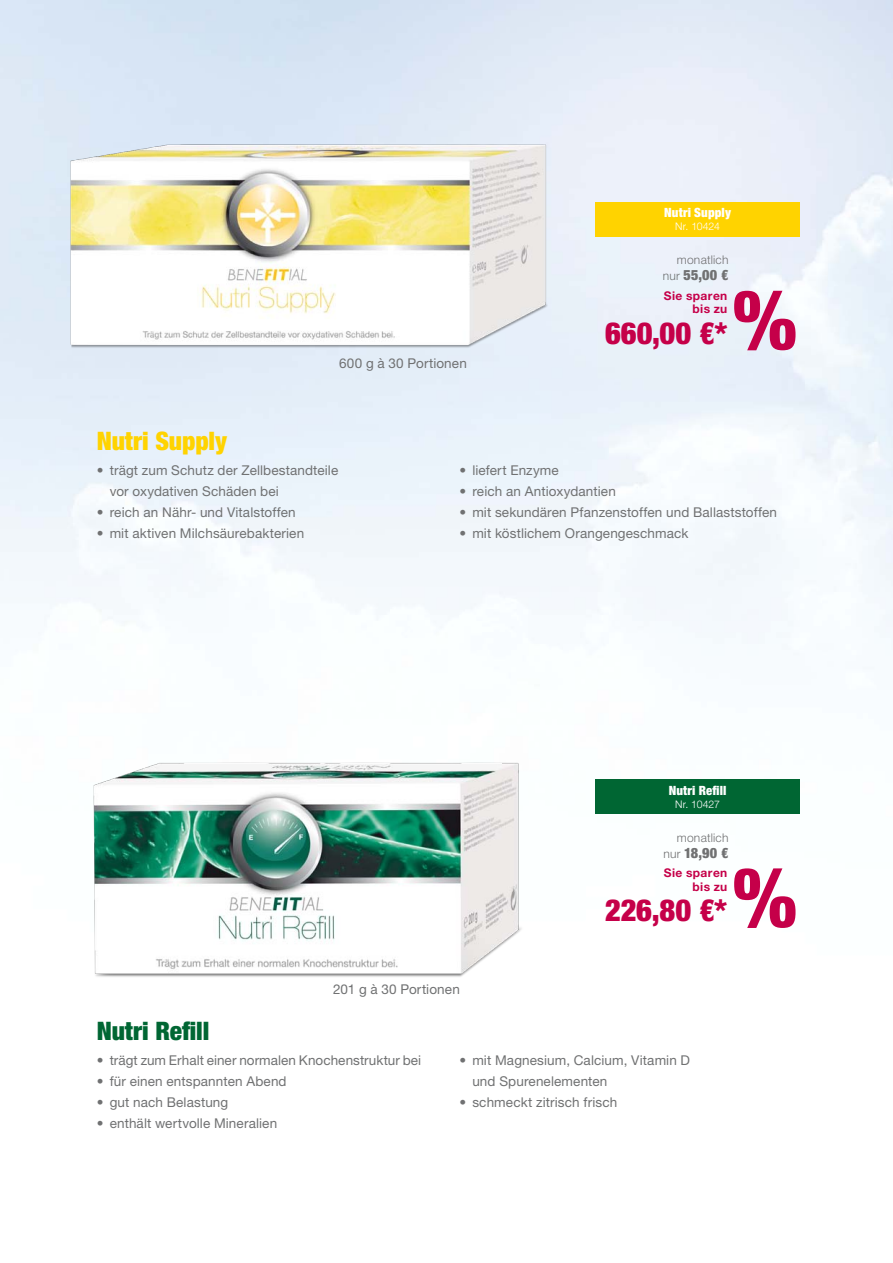
<style>
.page{position:relative;width:893px;height:1263px;background:#fff}
.page>*{position:absolute;margin:0;border:0;box-sizing:border-box;transform-origin:0 0}
.t1{font:900 condensed 82.5px "Helvetica Neue LT Std";color:#c50049}
.t2{font:900 condensed 30.45px "Helvetica Neue LT Std";color:#c50049}
.t3{font:900 condensed 25.5px "Helvetica Neue LT Std";color:#ffd300}
.t4{font:900 condensed 25.5px "Helvetica Neue LT Std";color:#063}
.t5{font:900 condensed 14.25px "Helvetica Neue LT Std";letter-spacing:.015em;color:#707172}
.t6{font:13.5px/21px "Helvetica Neue LT Std";letter-spacing:.01em;color:#707172}
.t7{font:900 condensed 12.75px "Helvetica Neue LT Std";letter-spacing:.01em;color:#fff}
.t8{font:700 12px/13.5px "Helvetica Neue LT Std";letter-spacing:.035em;color:#c50049;text-align:right}
.t9{font:300 12px "Helvetica Neue LT Std";letter-spacing:.02em;color:#707172}
.t10{font:300 10.5px "Helvetica Neue LT Std";letter-spacing:-.01em;color:#fff}
.s1{font-weight:300;font-stretch:normal;font-size:12px}
</style>
<div class="page">
<img style="left:0;top:0;width:893px;height:780px">
<img style="left:59px;top:135px;width:498px;height:223px">
<img style="left:76px;top:748px;width:456px;height:229px">
<div style="left:595px;top:202px;width:205px;height:34px;background:#ffd300"></div>
<div style="left:595px;top:780px;width:205px;height:34px;background:#063"></div>
<h3 class="t3" style="left:97px;top:425px;width:132px">Nutri Supply</h3>
<p class="t6" style="left:339px;top:353px;width:129px">600 g à 30 Portionen</p>
<p class="t7" style="left:664px;top:205px;width:68px">Nutri Supply</p>
<p class="t10" style="left:675px;top:220px;width:46px">Nr. 10424</p>
<p class="t9" style="left:677px;top:252px;width:53px">monatlich</p>
<p class="t5" style="left:663px;top:267px;width:67px"><span class="s1">nur</span> 55,00 €</p>
<p class="t8" style="left:664px;top:288px;width:65px">Sie sparen bis zu</p>
<h2 class="t2" style="left:605px;top:314px;width:124px">660,00 €*</h2>
<h1 class="t1" style="left:733px;top:269px;width:66px">%</h1>
<p class="t6" style="left:110px;top:459px;width:230px;text-indent:-13px">• trägt zum Schutz der Zellbestandteile vor oxydativen Schäden bei</p>
<p class="t6" style="left:97px;top:501px;width:200px">• reich an Nähr- und Vitalstoffen</p>
<p class="t6" style="left:97px;top:522px;width:209px">• mit aktiven Milchsäurebakterien</p>
<p class="t6" style="left:460px;top:459px;width:101px">• liefert Enzyme</p>
<p class="t6" style="left:460px;top:480px;width:158px">• reich an Antioxydantien</p>
<p class="t6" style="left:460px;top:501px;width:319px">• mit sekundären Pfanzenstoffen und Ballaststoffen</p>
<p class="t6" style="left:460px;top:522px;width:230px">• mit köstlichem Orangengeschmack</p>
<p class="t7" style="left:669px;top:783px;width:59px">Nutri Refill</p>
<p class="t10" style="left:675px;top:797px;width:46px">Nr. 10427</p>
<p class="t9" style="left:677px;top:830px;width:53px">monatlich</p>
<p class="t5" style="left:663px;top:844px;width:67px"><span class="s1">nur</span> 18,90 €</p>
<p class="t8" style="left:664px;top:866px;width:65px">Sie sparen bis zu</p>
<h2 class="t2" style="left:605px;top:892px;width:123px">226,80 €*</h2>
<h1 class="t1" style="left:733px;top:847px;width:66px">%</h1>
<h3 class="t4" style="left:97px;top:1015px;width:114px">Nutri Refill</h3>
<p class="t6" style="left:333px;top:978px;width:128px">201 g à 30 Portionen</p>
<p class="t6" style="left:97px;top:1049px;width:326px">• trägt zum Erhalt einer normalen Knochenstruktur bei</p>
<p class="t6" style="left:97px;top:1070px;width:191px">• für einen entspannten Abend</p>
<p class="t6" style="left:97px;top:1091px;width:133px">• gut nach Belastung</p>
<p class="t6" style="left:97px;top:1112px;width:182px">• enthält wertvolle Mineralien</p>
<p class="t6" style="left:472px;top:1049px;width:219px;text-indent:-13px">• mit Magnesium, Calcium, Vitamin D und Spurenelementen</p>
<p class="t6" style="left:460px;top:1091px;width:159px">• schmeckt zitrisch frisch</p>
</div>
